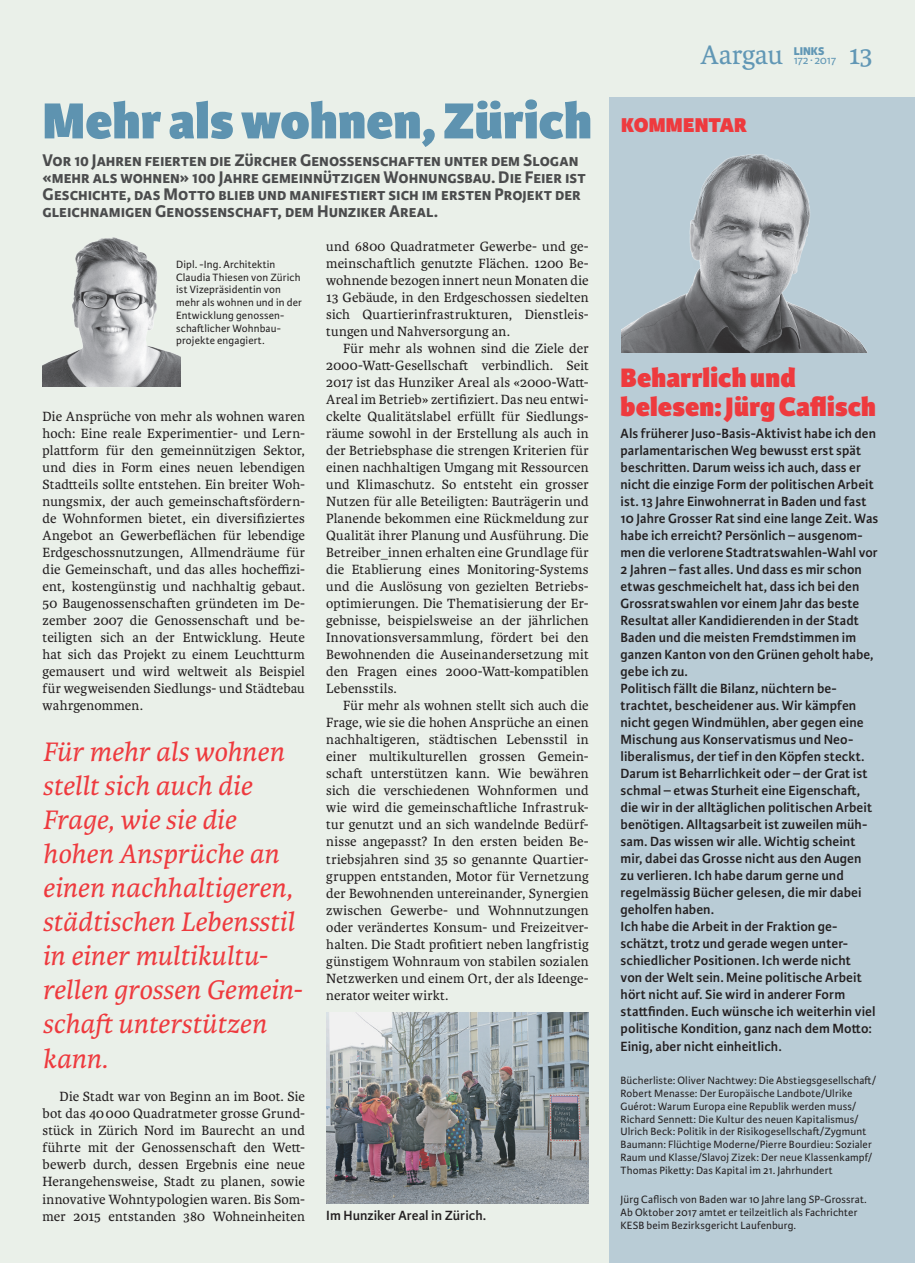
<style>
.page{position:relative;width:915px;height:1263px;background:#fff}
.page>*{position:absolute;margin:0;border:0;box-sizing:border-box;transform-origin:0 0}
.t1{font:800 54px "Karmina Sans";letter-spacing:.005em;color:#5e93b0}
.t2{font:italic 28.5px/34px "Karmina";color:#ee3a3e}
.t3{font:800 28.5px/28.5px "Karmina Sans";letter-spacing:.005em;color:#ee3a3e}
.t4{font:28.5px "Karmina";letter-spacing:-.005em;color:#6197b5}
.t5{font:800 21.3px "Karmina Sans";letter-spacing:.005em;color:#ee3a3e}
.t6{font:700 18px/17px "Karmina Sans";color:#4b4c4d}
.t7{font:14.25px/17px "Karmina";letter-spacing:.01em;color:#231f20;text-align:justify}
.t8{font:600 14.25px/17px "Karmina Sans";letter-spacing:.005em;color:#231f20}
.t9{font:12px "Karmina Sans";letter-spacing:-.02em;color:#6197b5}
.t10{font:800 12px "Karmina Sans";color:#6197b5}
.t11{font:11.25px/12.8px "Karmina Sans";letter-spacing:.01em;color:#231f20}
</style>
<div class="page">
<div style="left:0;top:0;width:914px;height:1263px;background:#eaf0e9"></div>
<div style="left:609px;top:98px;width:305px;height:1165px;background:#b9ccd6"></div>
<img style="left:43px;top:237px;width:137px;height:150px">
<img style="left:621px;top:154px;width:246px;height:199px">
<img style="left:326px;top:1012px;width:262px;height:191px">
<h1 class="t1" style="left:43px;top:89px;width:550px">Mehr als wohnen, Zürich</h1>
<p class="t6" style="left:43px;top:152px;width:544px">Vor 10 Jahren feierten die Zürcher Genossenschaften unter dem Slogan «mehr als wohnen» 100 Jahre gemeinnützigen Wohnungsbau. Die Feier ist Geschichte, das Motto blieb und manifestiert sich im ersten Projekt der gleichnamigen Genossenschaft, dem Hunziker Areal.</p>
<p class="t11" style="left:176px;top:258px;width:127px">Dipl. -Ing. Architektin<br>Claudia Thiesen von Zürich ist Vizepräsidentin von mehr als wohnen und in der<br>Entwicklung genossen&shy;schaftlicher Wohnbau&shy;projekte engagiert.</p>
<p class="t7" style="left:43px;top:408px;width:264px">Die Ansprüche von mehr als wohnen waren hoch: Eine reale Experimentier- und Lern&shy;plattform für den gemeinnützigen Sektor, und dies in Form eines neuen lebendigen Stadtteils sollte entstehen. Ein breiter Woh&shy;nungsmix, der auch gemeinschaftsfördern&shy;de Wohnformen bietet, ein diversifiziertes Angebot an Gewerbeflächen für lebendige Erdgeschossnutzungen, Allmendräume für die Gemeinschaft, und das alles hocheffizi&shy;ent, kostengünstig und nachhaltig gebaut.<br>50 Baugenossenschaften gründeten im De&shy;zember 2007 die Genossenschaft und be&shy;teiligten sich an der Entwicklung. Heute hat sich das Projekt zu einem Leuchtturm gemausert und wird weltweit als Beispiel für wegweisenden Siedlungs- und Städtebau wahrgenommen.</p>
<h2 class="t2" style="left:43px;top:735px;width:261px">Für mehr als wohnen stellt sich auch die<br>Frage, wie sie die hohen Ansprüche an einen nachhaltigeren, städtischen Lebensstil in einer multikultu&shy;rellen grossen Gemein&shy;schaft unterstützen kann.</h2>
<p class="t7" style="left:43px;top:1088px;width:264px;text-indent:17px">Die Stadt war von Beginn an im Boot. Sie bot das 40000 Quadratmeter grosse Grund&shy;stück in Zürich Nord im Baurecht an und führte mit der Genossenschaft den Wett&shy;bewerb durch, dessen Ergebnis eine neue Herangehensweise, Stadt zu planen, sowie innovative Wohntypologien waren. Bis Som&shy;mer 2015 entstanden 380 Wohneinheiten</p>
<p class="t7" style="left:326px;top:238px;width:264px">und 6800 Quadratmeter Gewerbe- und ge&shy;meinschaftlich genutzte Flächen. 1200 Be&shy;wohnende bezogen innert neun Monaten die 13 Gebäude, in den Erdgeschossen siedelten sich Quartierinfrastrukturen, Dienstleis&shy;tungen und Nahversorgung an.</p>
<p class="t7" style="left:326px;top:340px;width:264px;text-indent:17px">Für mehr als wohnen sind die Ziele der 2000-Watt-Gesellschaft verbindlich. Seit 2017 ist das Hunziker Areal als «2000-Watt-Areal im Betrieb» zertifiziert. Das neu entwi&shy;ckelte Qualitätslabel erfüllt für Siedlungs&shy;räume sowohl in der Erstellung als auch in der Betriebsphase die strengen Kriterien für einen nachhaltigen Umgang mit Ressourcen und Klimaschutz. So entsteht ein grosser Nutzen für alle Beteiligten: Bauträgerin und Planende bekommen eine Rückmeldung zur Qualität ihrer Planung und Ausführung. Die Betreiber_innen erhalten eine Grundlage für die Etablierung eines Monitoring-Systems und die Auslösung von gezielten Betriebs&shy;optimierungen. Die Thematisierung der Er&shy;gebnisse, beispielsweise an der jährlichen Innovationsversammlung, fördert bei den Bewohnenden die Auseinandersetzung mit den Fragen eines 2000-Watt-kompatiblen Lebensstils.</p>
<p class="t7" style="left:326px;top:697px;width:264px;text-indent:17px">Für mehr als wohnen stellt sich auch die Frage, wie sie die hohen Ansprüche an einen nachhaltigeren, städtischen Lebensstil in einer multikulturellen grossen Gemein&shy;schaft unterstützen kann. Wie bewähren sich die verschiedenen Wohnformen und wie wird die gemeinschaftliche Infrastruk&shy;tur genutzt und an sich wandelnde Bedürf&shy;nisse angepasst? In den ersten beiden Be&shy;triebsjahren sind 35 so genannte Quartier&shy;gruppen entstanden, Motor für Vernetzung der Bewohnenden untereinander, Synergien zwischen Gewerbe- und Wohnnutzungen oder verändertes Konsum- und Freizeitver&shy;halten. Die Stadt profitiert neben langfristig günstigem Wohnraum von stabilen sozialen Netzwerken und einem Ort, der als Ideenge&shy;nerator weiter wirkt.</p>
<p class="t8" style="left:326px;top:1207px;width:161px">Im Hunziker Areal in Zürich.</p>
<h2 class="t4" style="left:700px;top:39px;width:84px">Aargau</h2>
<p class="t10" style="left:793px;top:44px;width:32px">LINKS</p>
<p class="t9" style="left:793px;top:53px;width:44px">172 ∙ 2017</p>
<h2 class="t4" style="left:848px;top:39px;width:25px">13</h2>
<h3 class="t5" style="left:621px;top:112px;width:127px">KOMMENTAR</h3>
<h2 class="t3" style="left:620px;top:365px;width:257px">Beharrlich und belesen: Jürg Caflisch</h2>
<p class="t8" style="left:620px;top:425px;width:259px">Als früherer Juso-Basis-Aktivist habe ich den parlamentarischen Weg bewusst erst spät beschritten. Darum weiss ich auch, dass er nicht die einzige Form der politischen Arbeit ist. 13 Jahre Einwohnerrat in Baden und fast 10 Jahre Grosser Rat sind eine lange Zeit. Was habe ich erreicht? Persönlich – ausgenom&shy;men die verlorene Stadtratswahlen-Wahl vor 2 Jahren – fast alles. Und dass es mir schon etwas geschmeichelt hat, dass ich bei den Grossratswahlen vor einem Jahr das beste Resultat aller Kandidierenden in der Stadt Baden und die meisten Fremdstimmen im ganzen Kanton von den Grünen geholt habe, gebe ich zu.<br>Politisch fällt die Bilanz, nüchtern be&shy;trachtet, bescheidener aus. Wir kämpfen nicht gegen Windmühlen, aber gegen eine Mischung aus Konservatismus und Neo&shy;liberalismus, der tief in den Köpfen steckt.<br>Darum ist Beharrlichkeit oder – der Grat ist schmal – etwas Sturheit eine Eigenschaft, die wir in der alltäglichen politischen Arbeit benötigen. Alltagsarbeit ist zuweilen müh&shy;sam. Das wissen wir alle. Wichtig scheint mir, dabei das Grosse nicht aus den Augen zu verlieren. Ich habe darum gerne und regelmässig Bücher gelesen, die mir dabei geholfen haben.<br>Ich habe die Arbeit in der Fraktion ge&shy;schätzt, trotz und gerade wegen unter&shy;schiedlicher Positionen. Ich werde nicht<br>von der Welt sein. Meine politische Arbeit hört nicht auf. Sie wird in anderer Form stattfinden. Euch wünsche ich weiterhin viel politische Kondition, ganz nach dem Motto:<br>Einig, aber nicht einheitlich.</p>
<p class="t11" style="left:620px;top:1074px;width:257px">Bücherliste: Oliver Nachtwey: Die Abstiegsgesellschaft/ Robert Menasse: Der Europäische Landbote/Ulrike Guérot: Warum Europa eine Republik werden muss/ Richard Sennett: Die Kultur des neuen Kapitalismus/ Ulrich Beck: Politik in der Risikogesellschaft/Zygmunt Baumann: Flüchtige Moderne/Pierre Bourdieu: Sozialer Raum und Klasse/Slavoj Zizek: Der neue Klassenkampf/ Thomas Piketty: Das Kapital im 21. Jahrhundert</p>
<p class="t11" style="left:620px;top:1194px;width:247px">Jürg Caflisch von Baden war 10 Jahre lang SP-Grossrat.<br>Ab Oktober 2017 amtet er teilzeitlich als Fachrichter<br>KESB beim Bezirksgericht Laufenburg.</p>
</div>
